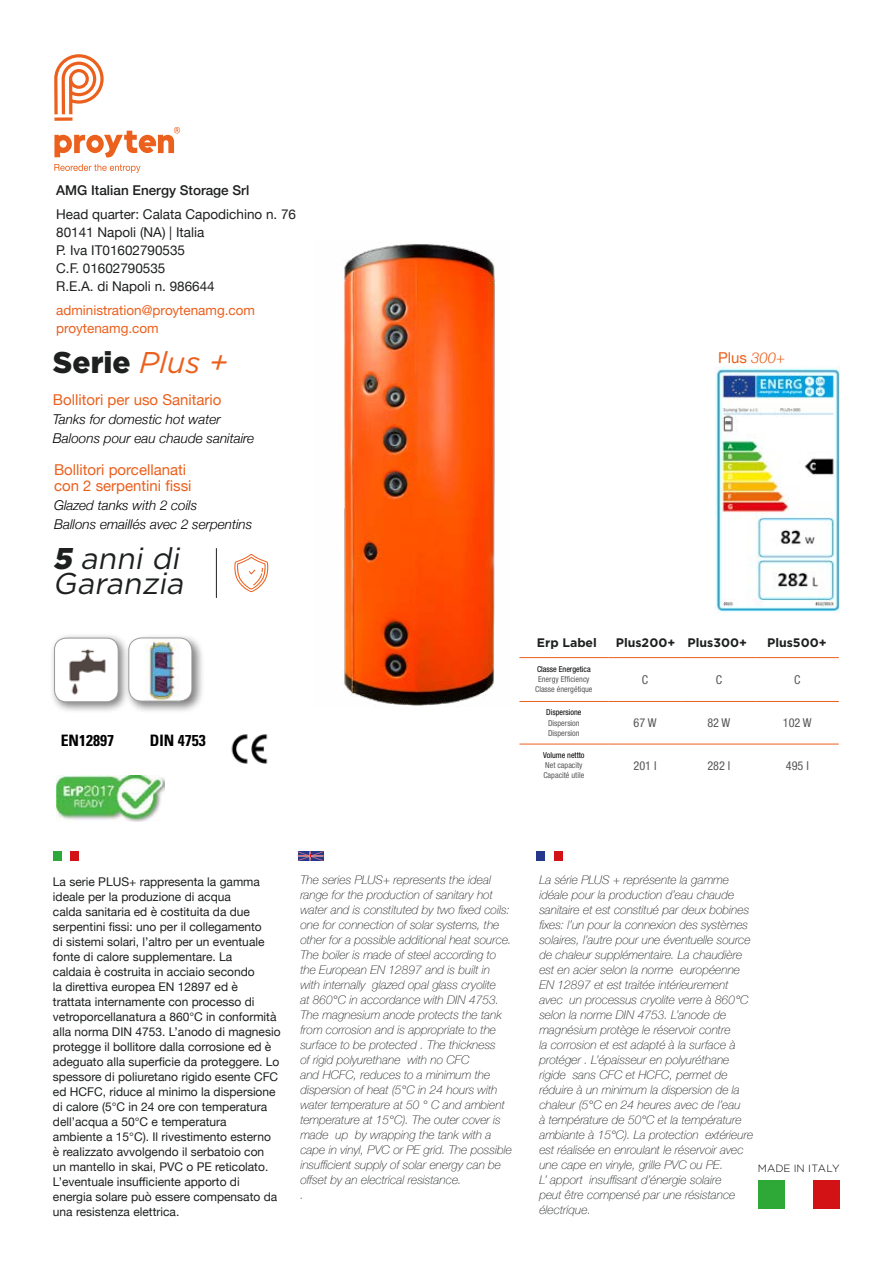
<style>
.page{position:relative;width:893px;height:1263px;background:#fff}
.page>*{position:absolute;margin:0;border:0;box-sizing:border-box;transform-origin:0 0}
.t1{font:italic 30px/25.5px "Gotham";color:#1e2020}
.t2{font:900 30px "Gotham";color:#1e2020}
.t3{font:700 condensed 15.75px "Univers LT Std";color:#000}
.t4{font:15px/15.6px "Helvetica Neue";color:#eb601d}
.t5{font:13.5px/18px "Helvetica Neue";color:#1e2020}
.t6{font:italic 300 13.5px/19.2px "Helvetica Neue";color:#000}
.t7{font:13.5px/18px "Helvetica Neue";color:#eb601d}
.t8{font:500 13.5px "Helvetica Neue";color:#1e2020}
.t9{font:700 12.3px "Gotham";color:#1e2020}
.t10{font:condensed 12.3px "Helvetica Neue LT Std";color:#575756}
.t11{font:italic 100 12px/15px "Helvetica Neue";color:#1e2020}
.t12{font:12px/15px "Helvetica Neue";color:#1e2020}
.t13{font:300 10.5px "Gotham";color:#000}
.t14{font:condensed 8.1px/10.2px "Helvetica Neue LT Std";color:#575756}
.t15{font:condensed 8.1px "Helvetica Neue LT Std";color:#000}
.s1{font-weight:400;font-style:italic;color:#eb601d}
.s2{font-weight:900}
.s3{font-weight:300;font-style:italic}
</style>
<div class="page">
<img style="left:344px;top:244px;width:151px;height:462px">
<div style="left:49px;top:632px;width:81px;height:81px;background:#000;opacity:.5"></div>
<div style="left:55px;top:638px;width:63px;height:64px;background:#fff;border-radius:12px"></div>
<img style="left:56px;top:641px;width:60px;height:58px">
<div style="left:54px;top:638px;width:65px;height:64px;border:1px solid #9d9d9c;border-radius:12px"></div>
<div style="left:125px;top:634px;width:80px;height:80px;background:#000;opacity:.5"></div>
<div style="left:129px;top:638px;width:63px;height:63px;background:#fff;border-radius:13px"></div>
<img style="left:129px;top:638px;width:59px;height:63px">
<div style="left:128px;top:638px;width:64px;height:63px;border:1px solid #9d9d9c;border-radius:13px"></div>
<img style="left:231px;top:734px;width:37px;height:30px">
<hr style="left:519px;top:657px;width:89px;height:1px;background:#eb601d">
<hr style="left:608px;top:657px;width:74px;height:1px;background:#eb601d">
<hr style="left:682px;top:657px;width:74px;height:1px;background:#eb601d">
<hr style="left:756px;top:657px;width:83px;height:1px;background:#eb601d">
<hr style="left:519px;top:701px;width:89px;height:1px;background:#eb601d">
<hr style="left:608px;top:701px;width:74px;height:1px;background:#eb601d">
<hr style="left:682px;top:701px;width:74px;height:1px;background:#eb601d">
<hr style="left:756px;top:701px;width:83px;height:1px;background:#eb601d">
<hr style="left:519px;top:744px;width:89px;height:1px;background:#eb601d">
<hr style="left:608px;top:744px;width:74px;height:1px;background:#eb601d">
<hr style="left:682px;top:744px;width:74px;height:1px;background:#eb601d">
<hr style="left:756px;top:744px;width:83px;height:1px;background:#eb601d">
<img style="left:56px;top:775px;width:108px;height:46px">
<img style="left:715px;top:367px;width:125px;height:245px">
<svg style="left:234px;top:554px;width:35px;height:38px"></svg>
<hr style="left:216px;top:548px;width:1px;height:50px;background:#1e2020">
<div style="left:53px;top:851px;width:9px;height:9px;background:#2ea836"></div>
<div style="left:70px;top:851px;width:9px;height:9px;background:#d31216"></div>
<div style="left:536px;top:851px;width:9px;height:9px;background:#25378d"></div>
<div style="left:554px;top:851px;width:8px;height:9px;background:#d31216"></div>
<svg style="left:298px;top:851px;width:26px;height:10px"></svg>
<div style="left:758px;top:1180px;width:27px;height:29px;background:#2ea836"></div>
<div style="left:813px;top:1180px;width:27px;height:29px;background:#d31216"></div>
<svg style="left:54px;top:117px;width:18px;height:4px"></svg>
<svg style="left:54px;top:54px;width:50px;height:60px"></svg>
<svg style="left:54px;top:127px;width:126px;height:30px"></svg>
<svg style="left:54px;top:164px;width:86px;height:9px"></svg>
<p class="t8" style="left:56px;top:182px;width:195px">AMG Italian Energy Storage Srl</p>
<p class="t5" style="left:56px;top:205px;width:241px">Head quarter: Calata Capodichino n. 76<br>80141 Napoli (NA) | Italia<br>P. Iva IT01602790535<br>C.F. 01602790535<br>R.E.A. di Napoli n. 986644</p>
<p class="t7" style="left:56px;top:301px;width:200px">administration@proytenamg.com proytenamg.com</p>
<h1 class="t2" style="left:53px;top:341px;width:177px">Serie <span class="s1">Plus +</span></h1>
<p class="t4" style="left:53px;top:391px;width:170px">Bollitori per uso Sanitario</p>
<p class="t6" style="left:53px;top:409px;width:203px">Tanks for domestic hot water<br>Baloons pour eau chaude sanitaire</p>
<p class="t4" style="left:54px;top:462px;width:139px">Bollitori porcellanati con 2 serpentini fissi</p>
<p class="t6" style="left:54px;top:495px;width:200px">Glazed tanks with 2 coils<br>Ballons emaillés avec 2 serpentins</p>
<h1 class="t1" style="left:53px;top:545px;width:138px"><span class="s2">5</span> anni di<br>Garanzia</h1>
<h2 class="t3" style="left:61px;top:731px;width:55px">EN12897</h2>
<h2 class="t3" style="left:150px;top:731px;width:57px">DIN 4753</h2>
<p class="t4" style="left:718px;top:350px;width:69px">Plus <span class="s3">300+</span></p>
<p class="t9" style="left:537px;top:634px;width:61px">Erp Label</p>
<p class="t9" style="left:616px;top:634px;width:133px">Plus200+ Plus300+</p>
<p class="t9" style="left:767px;top:634px;width:61px">Plus500+</p>
<p class="t15" style="left:537px;top:664px;width:55px">Classe Energetica</p>
<p class="t14" style="left:535px;top:674px;width:59px;text-align:center">Energy Efficiency<br>Classe énergétique</p>
<p class="t10" style="left:642px;top:672px;width:8px">C</p>
<p class="t10" style="left:716px;top:672px;width:8px">C</p>
<p class="t10" style="left:794px;top:672px;width:8px">C</p>
<p class="t15" style="left:546px;top:708px;width:37px">Dispersione</p>
<p class="t14" style="left:548px;top:718px;width:33px">Dispersion<br>Dispersion</p>
<p class="t10" style="left:633px;top:716px;width:25px">67 W</p>
<p class="t10" style="left:707px;top:716px;width:25px">82 W</p>
<p class="t10" style="left:783px;top:716px;width:30px">102 W</p>
<p class="t15" style="left:543px;top:750px;width:43px">Volume nettto</p>
<p class="t14" style="left:543px;top:760px;width:42px">Net capacity<br>Capacité utile</p>
<p class="t10" style="left:634px;top:758px;width:25px">201 l</p>
<p class="t10" style="left:707px;top:758px;width:25px">282 l</p>
<p class="t10" style="left:786px;top:758px;width:25px">495 l</p>
<p class="t12" style="left:53px;top:874px;width:229px">La serie PLUS+ rappresenta la gamma ideale per la produzione di acqua<br>calda sanitaria ed è costituita da due serpentini fissi: uno per il collegamento<br>di sistemi solari, l’altro per un eventuale fonte di calore supplementare. La<br>caldaia è costruita in acciaio secondo<br>la direttiva europea EN 12897 ed è<br>trattata internamente con processo di vetroporcellanatura a 860°C in conformità alla norma DIN 4753. L’anodo di magnesio protegge il bollitore dalla corrosione ed è adeguato alla superficie da proteggere. Lo spessore di poliuretano rigido esente CFC ed HCFC, riduce al minimo la dispersione di calore (5°C in 24 ore con temperatura dell’acqua a 50°C e temperatura<br>ambiente a 15°C). Il rivestimento esterno<br>è realizzato avvolgendo il serbatoio con un mantello in skai, PVC o PE reticolato.<br>L’eventuale insufficiente apporto di energia solare può essere compensato da una resistenza elettrica.</p>
<p class="t11" style="left:300px;top:872px;width:213px">The series PLUS+ represents the ideal range for the production of sanitary hot water and is constituted by two fixed coils: one for connection of solar systems, the other for a possible additional heat source.<br>The boiler is made of steel according to the European EN 12897 and is built in with internally glazed opal glass cryolite<br>at 860°C in accordance with DIN 4753.<br>The magnesium anode protects the tank from corrosion and is appropriate to the surface to be protected . The thickness<br>of rigid polyurethane with no CFC<br>and HCFC, reduces to a minimum the dispersion of heat (5°C in 24 hours with water temperature at 50 ° C and ambient temperature at 15°C). The outer cover is made up by wrapping the tank with a cape in vinyl, PVC or PE grid. The possible insufficient supply of solar energy can be offset by an electrical resistance.<br>.</p>
<p class="t11" style="left:539px;top:872px;width:215px">La série PLUS + représente la gamme idéale pour la production d’eau chaude sanitaire et est constitué par deux bobines fixes: l’un pour la connexion des systèmes solaires, l’autre pour une éventuelle source de chaleur supplémentaire. La chaudière est en acier selon la norme européenne EN 12897 et est traitée intérieurement avec un processus cryolite verre à 860°C selon la norme DIN 4753. L’anode de magnésium protège le réservoir contre<br>la corrosion et est adapté à la surface à protéger . L’épaisseur en polyuréthane rigide sans CFC et HCFC, permet de réduire à un minimum la dispersion de la chaleur (5°C en 24 heures avec de l’eau<br>à température de 50°C et la température ambiante à 15°C). La protection extérieure est réalisée en enroulant le réservoir avec une cape en vinyle, grille PVC ou PE.<br>L’ apport insuffisant d’énergie solaire<br>peut être compensé par une résistance électrique.</p>
<p class="t13" style="left:758px;top:1161px;width:83px">MADE IN ITALY</p>
</div>
